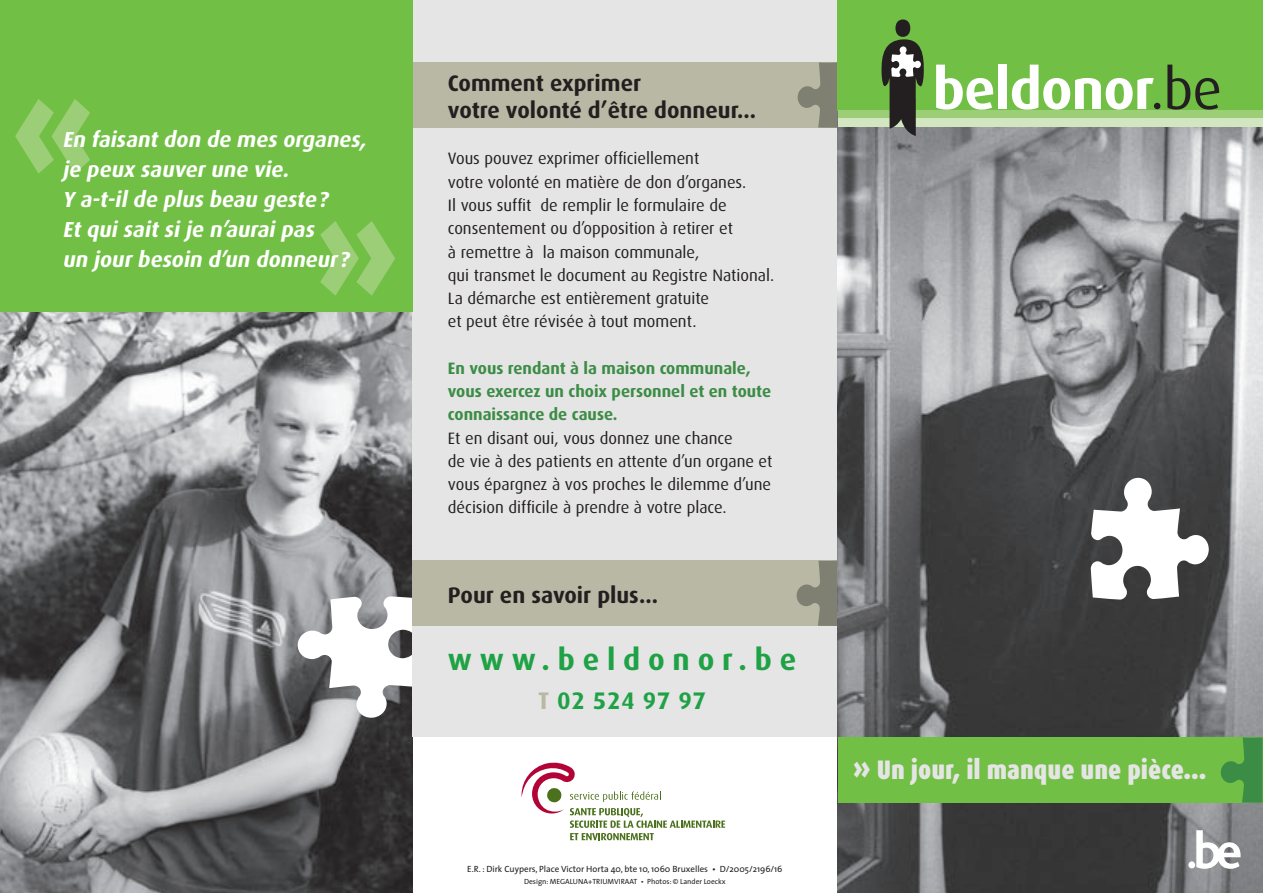
<style>
.page{position:relative;width:1263px;height:893px;background:#fff}
.page>*{position:absolute;margin:0;border:0;box-sizing:border-box;transform-origin:0 0}
.t1{font:900 173.25px "Dax Condensed";color:#9cce77}
.t2{font:700 30px "Dax";letter-spacing:.26em;color:#1fa245}
.t3{font:900 26.85px "Dax Condensed";color:#e5e5e5}
.t4{font:700 24px "Dax";letter-spacing:.03em;color:#1fa245}
.t5{font:700 22.5px/27px "Dax";color:#231f20}
.t6{font:italic 700 21.75px/30px "Dax";color:#fff}
.t7{font:16.5px/23.2px "Dax";color:#231f20}
.t8{font:700 16.5px/23.2px "Dax";color:#3b8c45}
.t9{font:9px "The Sans";color:#231f20}
.t10{font:7.5px "The Sans";color:#231f20}
.s1{color:#b9b8a4}
.s2{font-size:36.9px}
</style>
<div class="page">
<img style="left:0;top:312px;width:412px;height:581px">
<svg style="left:298px;top:596px;width:114px;height:122px"></svg>
<div style="left:412px;top:0;width:429px;height:737px;background:#e5e5e5"></div>
<div style="left:410px;top:63px;width:441px;height:65px;background:#b9b8a4"></div>
<svg style="left:797px;top:62px;width:41px;height:66px"></svg>
<div style="left:0;top:0;width:412px;height:312px;background:#71bf44"></div>
<div style="left:412px;top:561px;width:440px;height:65px;background:#b9b8a4"></div>
<svg style="left:796px;top:561px;width:42px;height:65px"></svg>
<svg style="left:522px;top:763px;width:203px;height:77px"></svg>
<img style="left:838px;top:127px;width:425px;height:766px">
<div style="left:838px;top:0;width:425px;height:111px;background:#71bf44"></div>
<div style="left:838px;top:110px;width:425px;height:8px;background:#9cce77"></div>
<div style="left:838px;top:118px;width:425px;height:9px;background:#d2e7c0"></div>
<div style="left:838px;top:738px;width:425px;height:65px;background:#71bf44"></div>
<svg style="left:1221px;top:737px;width:41px;height:66px"></svg>
<svg style="left:1091px;top:478px;width:118px;height:122px"></svg>
<div style="left:1188px;top:861px;width:7px;height:7px;background:#fff;border-radius:50%"></div>
<svg style="left:1196px;top:830px;width:44px;height:39px"></svg>
<div style="left:895px;top:19px;width:15px;height:18px;background:#231f20;border-radius:50%"></div>
<svg style="left:881px;top:39px;width:43px;height:97px"></svg>
<svg style="left:936px;top:65px;width:57px;height:45px"></svg>
<div style="left:998px;top:65px;width:9px;height:44px;background:#fff"></div>
<svg style="left:1012px;top:65px;width:148px;height:45px"></svg>
<svg style="left:1167px;top:65px;width:52px;height:45px"></svg>
<h1 class="t1" style="left:97px;top:235px;width:87px;rotate:-180deg">»</h1>
<h3 class="t6" style="left:62px;top:125px;width:310px">En faisant don de mes organes, je peux sauver une vie.<br>Y a-t-il de plus beau geste?<br>Et qui sait si je n’aurai pas<br>un jour besoin d’un donneur?</h3>
<h1 class="t1" style="left:313px;top:159px;width:87px">»</h1>
<h3 class="t5" style="left:448px;top:70px;width:310px">Comment exprimer<br>votre volonté d’être donneur...</h3>
<p class="t7" style="left:448px;top:147px;width:328px">Vous pouvez exprimer officiellement<br>votre volonté en matière de don d’organes.<br>Il vous suffit de remplir le formulaire de consentement ou d’opposition à retirer et<br>à remettre à la maison communale,<br>qui transmet le document au Registre National.<br>La démarche est entièrement gratuite<br>et peut être révisée à tout moment.</p>
<p class="t8" style="left:448px;top:357px;width:325px">En vous rendant à la maison communale, vous exercez un choix personnel et en toute connaissance de cause.</p>
<p class="t7" style="left:448px;top:426px;width:326px">Et en disant oui, vous donnez une chance<br>de vie à des patients en attente d’un organe et vous épargnez à vos proches le dilemme d’une décision difficile à prendre à votre place.</p>
<h3 class="t5" style="left:448px;top:582px;width:212px">Pour en savoir plus...</h3>
<h2 class="t2" style="left:448px;top:643px;width:350px">www.beldonor.be</h2>
<h3 class="t4" style="left:538px;top:688px;width:170px"><span class="s1">T</span> 02 524 97 97</h3>
<p class="t9" style="left:467px;top:861px;width:317px">E.R. : Dirk Cuypers, Place Victor Horta 40, bte 10, 1060 Bruxelles • D/2005/2196/16</p>
<p class="t10" style="left:524px;top:875px;width:203px">Design: MEGALUNA+TRIUMVIRAAT • Photos: © Lander Loeckx</p>
<h3 class="t3" style="left:853px;top:754px;width:355px"><span class="s2">»</span> Un jour, il manque une pièce...</h3>
</div>
